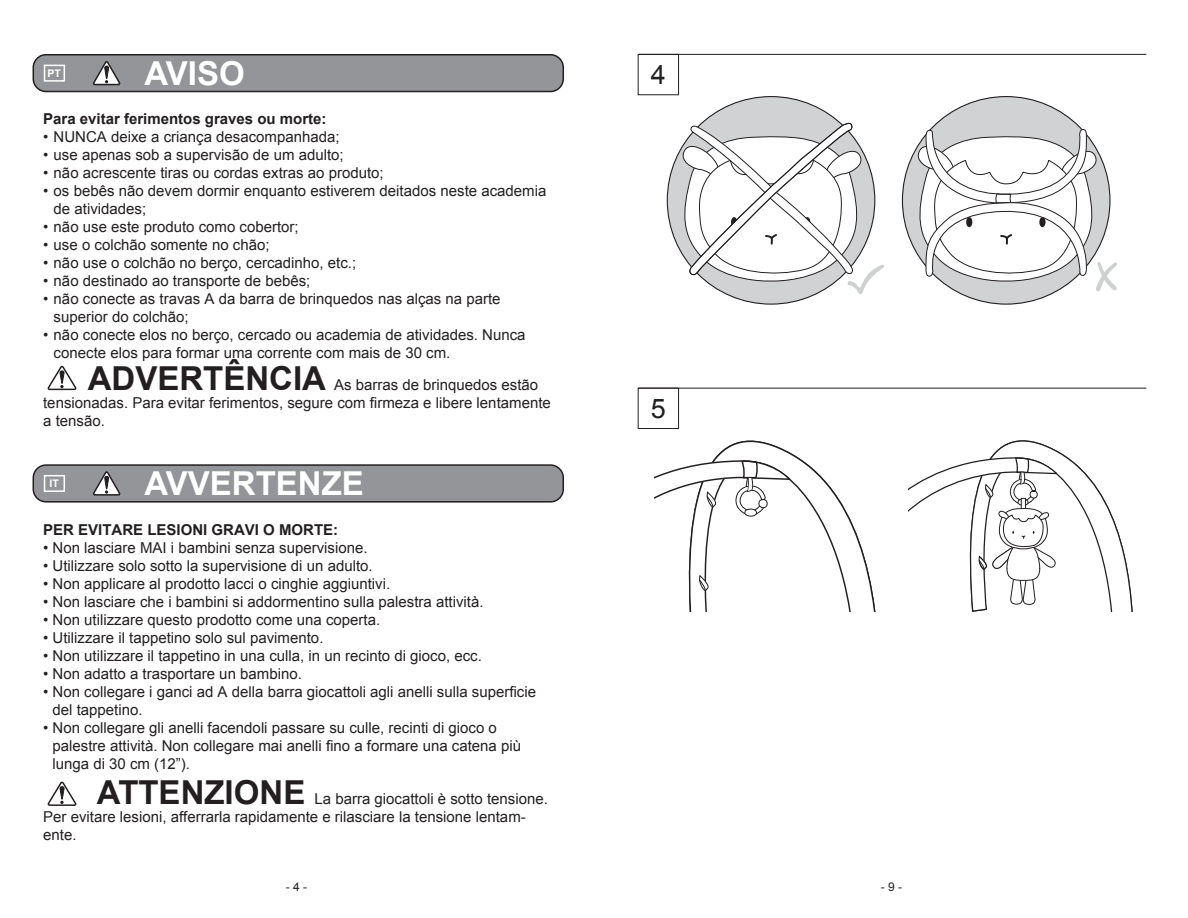
<style>
.page{position:relative;width:1188px;height:918px;background:#fff}
.page>*{position:absolute;margin:0;border:0;box-sizing:border-box;transform-origin:0 0}
.t1{font:700 33px "Arial";color:#fff}
.Battery{font:27px "Arial";color:#231f20}
.Text{font:15px/18px "Arial";color:#231f20}
.Text-2{font:700 15px "Arial";color:#231f20}
.t2{font:12px "Arial";color:#231f20}
.t3{font:700 10.5px "Arial";color:#fff}
.s1{font-weight:700;font-size:33px}
</style>
<div class="page">
<svg style="left:48px;top:365px;width:29px;height:26px"></svg>
<svg style="left:48px;top:781px;width:29px;height:25px"></svg>
<div style="left:33px;top:55px;width:530px;height:37px;background:#939598;border-radius:13px"></div>
<div style="left:33px;top:54px;width:531px;height:38px;border:2px solid #231f20;border-radius:13px"></div>
<svg style="left:93px;top:61px;width:28px;height:25px"></svg>
<div style="left:44px;top:65px;width:21px;height:17px;border:2px solid #fff"></div>
<div style="left:33px;top:465px;width:530px;height:37px;background:#939598;border-radius:13px"></div>
<div style="left:33px;top:464px;width:531px;height:39px;border:2px solid #231f20;border-radius:13px"></div>
<svg style="left:93px;top:471px;width:28px;height:25px"></svg>
<div style="left:44px;top:475px;width:21px;height:17px;border:2px solid #fff"></div>
<div style="left:638px;top:54px;width:41px;height:41px;border:1px solid #231f20"></div>
<hr style="left:638px;top:54px;width:508px;height:1px;background:#231f20">
<div style="left:638px;top:388px;width:41px;height:41px;border:1px solid #231f20"></div>
<hr style="left:638px;top:388px;width:508px;height:1px;background:#231f20">
<div style="left:667px;top:97px;width:208px;height:207px;background:#d1d2d4;border-radius:50%"></div>
<svg style="left:678px;top:120px;width:206px;height:174px"></svg>
<svg style="left:913px;top:96px;width:204px;height:209px"></svg>
<svg style="left:654px;top:424px;width:222px;height:187px"></svg>
<svg style="left:909px;top:440px;width:224px;height:171px"></svg>
<p class="t3" style="left:47px;top:66px;width:15px">PT</p>
<p class="t1" style="left:145px;top:52px;width:102px">AVISO</p>
<p class="Text-2" style="left:43px;top:109px;width:285px">Para evitar ferimentos graves ou morte:</p>
<p class="Text" style="left:43px;top:128px;width:298px">• NUNCA deixe a criança desacompanhada;</p>
<p class="Text" style="left:43px;top:146px;width:302px">• use apenas sob a supervisão de um adulto;</p>
<p class="Text" style="left:43px;top:164px;width:342px">• não acrescente tiras ou cordas extras ao produto;</p>
<p class="Text" style="left:54px;top:182px;width:494px;text-indent:-11px">• os bebês não devem dormir enquanto estiverem deitados neste academia de atividades;</p>
<p class="Text" style="left:43px;top:218px;width:257px">• não use este produto como cobertor;</p>
<p class="Text" style="left:43px;top:236px;width:228px">• use o colchão somente no chão;</p>
<p class="Text" style="left:43px;top:254px;width:315px">• não use o colchão no berço, cercadinho, etc.;</p>
<p class="Text" style="left:43px;top:272px;width:269px">• não destinado ao transporte de bebês;</p>
<p class="Text" style="left:54px;top:290px;width:448px;text-indent:-11px">• não conecte as travas A da barra de brinquedos nas alças na parte superior do colchão;</p>
<p class="Text" style="left:54px;top:326px;width:473px;text-indent:-11px">• não conecte elos no berço, cercado ou academia de atividades. Nunca conecte elos para formar uma corrente com mais de 30 cm.</p>
<p class="Text" style="left:43px;top:376px;width:509px;text-indent:45px"><span class="s1">ADVERTÊNCIA</span> As barras de brinquedos estão tensionadas. Para evitar ferimentos, segure com firmeza e libere lentamente a tensão.</p>
<p class="t3" style="left:49px;top:477px;width:11px">IT</p>
<p class="t1" style="left:145px;top:462px;width:221px">AVVERTENZE</p>
<p class="Text-2" style="left:43px;top:520px;width:297px">PER EVITARE LESIONI GRAVI O MORTE:</p>
<p class="Text" style="left:43px;top:539px;width:326px">• Non lasciare MAI i bambini senza supervisione.</p>
<p class="Text" style="left:43px;top:557px;width:331px">• Utilizzare solo sotto la supervisione di un adulto.</p>
<p class="Text" style="left:43px;top:575px;width:349px">• Non applicare al prodotto lacci o cinghie aggiuntivi.</p>
<p class="Text" style="left:43px;top:593px;width:442px">• Non lasciare che i bambini si addormentino sulla palestra attività.</p>
<p class="Text" style="left:43px;top:611px;width:339px">• Non utilizzare questo prodotto come una coperta.</p>
<p class="Text" style="left:43px;top:629px;width:282px">• Utilizzare il tappetino solo sul pavimento.</p>
<p class="Text" style="left:43px;top:647px;width:440px">• Non utilizzare il tappetino in una culla, in un recinto di gioco, ecc.</p>
<p class="Text" style="left:43px;top:665px;width:260px">• Non adatto a trasportare un bambino.</p>
<p class="Text" style="left:53px;top:683px;width:485px;text-indent:-9px">• Non collegare i ganci ad A della barra giocattoli agli anelli sulla superficie del tappetino.</p>
<p class="Text" style="left:53px;top:719px;width:470px;text-indent:-9px">• Non collegare gli anelli facendoli passare su culle, recinti di gioco o palestre attività. Non collegare mai anelli fino a formare una catena più lunga di 30 cm (12”).</p>
<p class="Text" style="left:43px;top:790px;width:506px;text-indent:54px"><span class="s1">ATTENZIONE</span> La barra giocattoli è sotto tensione.<br>Per evitare lesioni, afferrarla rapidamente e rilasciare la tensione lentam&shy;ente.</p>
<p class="Battery" style="left:651px;top:57px;width:17px">4</p>
<p class="Battery" style="left:651px;top:391px;width:17px">5</p>
<p class="t2" style="left:286px;top:879px;width:23px">- 4 -</p>
<p class="t2" style="left:881px;top:879px;width:23px">- 9 -</p>
</div>
